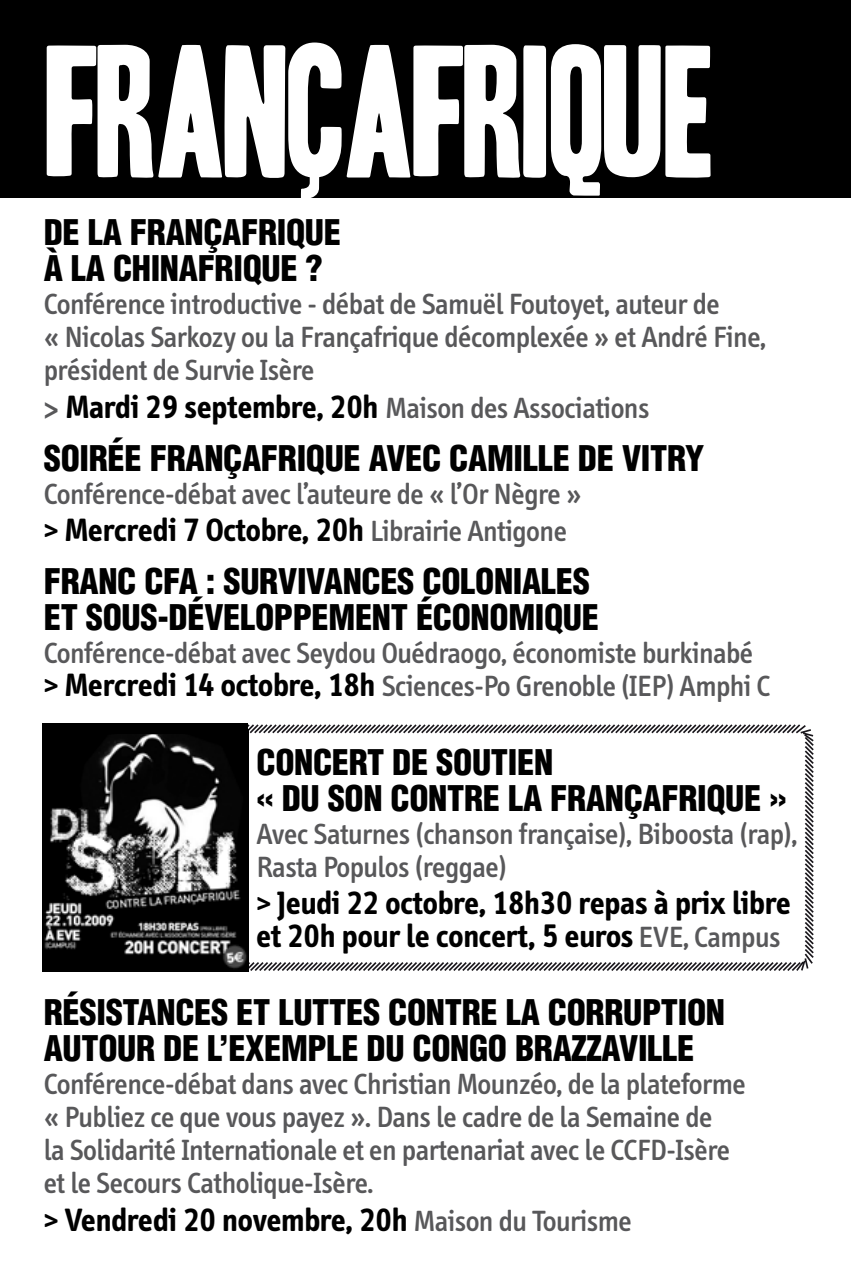
<style>
.page{position:relative;width:851px;height:1276px;background:#fff}
.page>*{position:absolute;margin:0;border:0;box-sizing:border-box;transform-origin:0 0}
.t1{font:900 condensed 34.5px/36px "Helvetica";letter-spacing:-.01em;color:#000}
.t2{font:700 33px/33px "Info";color:#000}
.t3{font:500 30px/33px "Info";letter-spacing:-.01em;color:#58585a}
.s1{font-family:"Helvetica";font-weight:700;font-stretch:condensed}
.s2{font-weight:700;font-size:33px;color:#000}
.s3{font-weight:500;font-size:30px;color:#58585a}
</style>
<div class="page">
<svg style="left:42px;top:723px;width:772px;height:249px"></svg>
<div style="left:0;top:0;width:850px;height:198px;background:#000"></div>
<img style="left:43px;top:734px;width:205px;height:237px">
<div style="left:43px;top:957px;width:165px;height:14px;background:#000"></div>
<div style="left:43px;top:724px;width:205px;height:10px;background:#000"></div>
<svg style="left:47px;top:43px;width:663px;height:153px;fill:#fff"></svg>
<svg style="left:301px;top:172px;width:18px;height:26px"></svg>
<p class="t1" style="left:44px;top:214px;width:299px">DE LA FRANÇAFRIQUE<br>À LA CHINAFRIQUE ?</p>
<p class="t3" style="left:44px;top:288px;width:723px">Conférence introductive - débat de Samuël Foutoyet, auteur de<br>« Nicolas Sarkozy ou la Françafrique décomplexée » et André Fine, président de Survie Isère</p>
<p class="t3" style="left:44px;top:391px;width:607px"><span class="s1">&gt;</span> <span class="s2">Mardi 29 septembre, 20h</span> Maison des Associations</p>
<p class="t1" style="left:44px;top:440px;width:662px">SOIRÉE FRANÇAFRIQUE AVEC CAMILLE DE VITRY</p>
<p class="t3" style="left:44px;top:477px;width:539px">Conférence-débat avec l’auteure de « l’Or Nègre »</p>
<p class="t2" style="left:44px;top:514px;width:524px">&gt; Mercredi 7 Octobre, 20h <span class="s3">Librairie Antigone</span></p>
<p class="t1" style="left:44px;top:563px;width:119px">FRANC CFA</p>
<p class="t1" style="left:44px;top:563px;width:556px;text-align:right">: SURVIVANCES COLONIALES<br>ET SOUS-DÉVELOPPEMENT ÉCONOMIQUE</p>
<p class="t3" style="left:44px;top:637px;width:728px">Conférence-débat avec Seydou Ouédraogo, économiste burkinabé <span class="s2">&gt; Mercredi 14 octobre, 18h</span> Sciences-Po Grenoble (IEP) Amphi C</p>
<p class="t1" style="left:256px;top:743px;width:531px">CONCERT DE SOUTIEN<br>« DU SON CONTRE LA FRANÇAFRIQUE »</p>
<p class="t3" style="left:256px;top:817px;width:542px">Avec Saturnes (chanson française), Biboosta (rap),<br>Rasta Populos (reggae)</p>
<p class="t2" style="left:256px;top:886px;width:535px">&gt; Jeudi 22 octobre, 18h30 repas à prix libre et 20h pour le concert, 5 euros <span class="s3">EVE, Campus</span></p>
<p class="t1" style="left:44px;top:994px;width:682px">RÉSISTANCES ET LUTTES CONTRE LA CORRUPTION<br>AUTOUR DE L’EXEMPLE DU CONGO BRAZZAVILLE</p>
<p class="t3" style="left:44px;top:1068px;width:703px">Conférence-débat dans avec Christian Mounzéo, de la plateforme « Publiez ce que vous payez ». Dans le cadre de la Semaine de<br>la Solidarité Internationale et en partenariat avec le CCFD-Isère et le Secours Catholique-Isère.</p>
<p class="t2" style="left:44px;top:1203px;width:589px">&gt; Vendredi 20 novembre, 20h <span class="s3">Maison du Tourisme</span></p>
</div>
